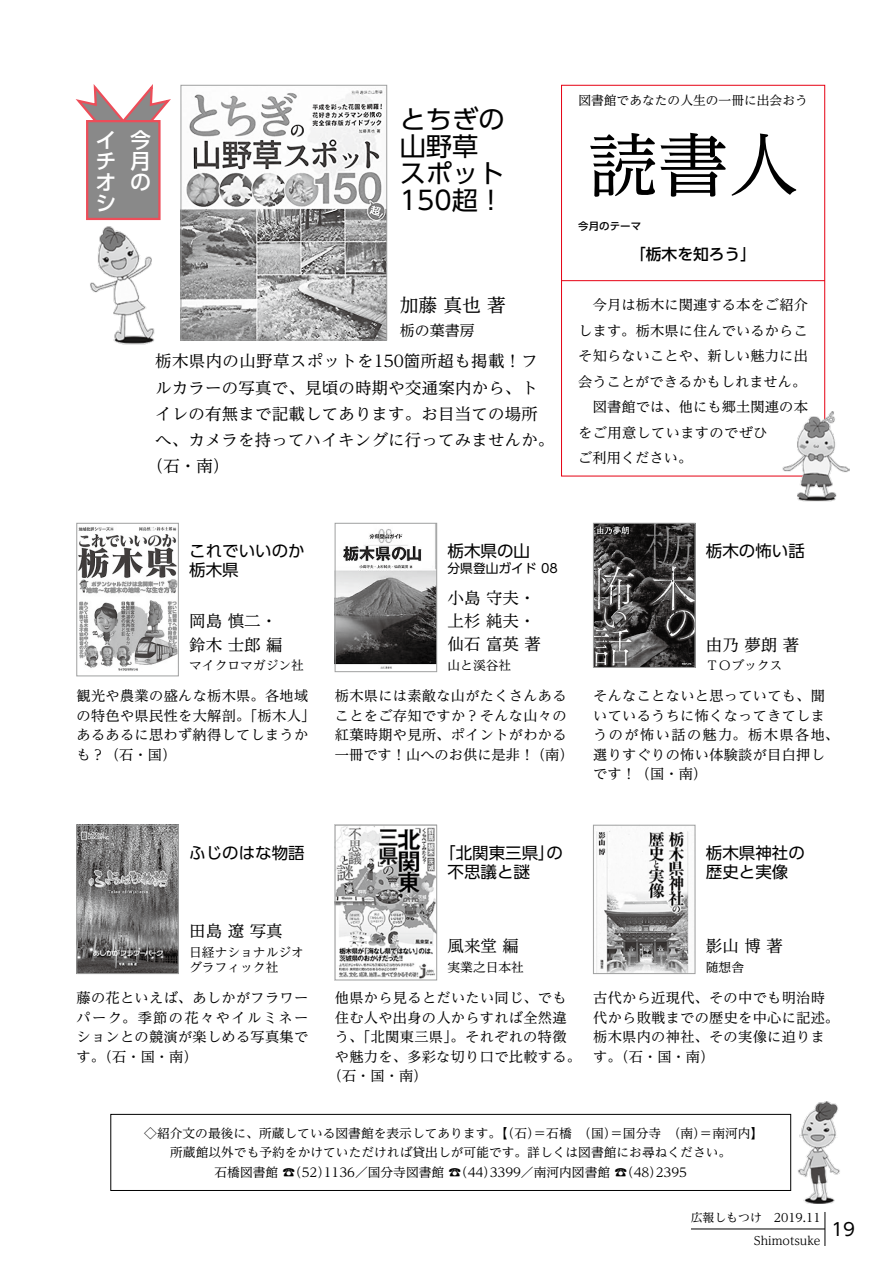
<style>
.page{position:relative;width:893px;height:1263px;background:#fff}
.page>*{position:absolute;margin:0;border:0;box-sizing:border-box;transform-origin:0 0}
.t1{font:69.15px "UD Reimin Pr 6 N";color:#000}
.t2{font:25.65px/27px "UD Shin Go Pr 6 N";color:#000}
.t3{font:500 21px/21px "UD Shin Go Pr 6 N";color:#fff;text-align:justify}
.t4{font:18.3px "UD Reimin Pr 6 N";color:#000}
.t5{font:17.7px "UD Shin Go Pr 6 N";color:#000}
.t6{font:16.2px/23.1px "UD Reimin Pr 6 N";letter-spacing:.01em;color:#000}
.t7{font:16.2px/19.5px "UD Shin Go Pr 6 N";color:#000}
.t8{font:500 15.45px "UD Shin Go Pr 6 N";color:#000}
.t9{font:14.7px "UD Reimin Pr 6 N";color:#000}
.t10{font:13.95px/19.5px "UD Reimin Pr 6 N";letter-spacing:.02em;color:#000}
.t11{font:12.45px/19.5px "UD Reimin Pr 6 N";color:#000;text-align:center}
.t12{font:12.45px "UD Shin Go Pr 6 N";color:#000}
.t13{font:11.7px/22.2px "UD Reimin Pr 6 N";color:#000;text-align:right}
.t14{font:500 10.35px "UD Shin Go Pr 6 N";color:#000}
</style>
<div class="page">
<div style="left:111px;top:1114px;width:680px;height:77px;border:1px solid #000"></div>
<svg style="left:75px;top:84px;width:96px;height:36px"></svg>
<div style="left:87px;top:121px;width:72px;height:98px;background:#898989"></div>
<div style="left:86px;top:120px;width:75px;height:100px;border:2px solid #ed4d59"></div>
<div style="left:561px;top:85px;width:264px;height:391px;border:1px solid #e60012"></div>
<hr style="left:561px;top:280px;width:264px;height:1px;background:#e60012">
<img style="left:90px;top:226px;width:65px;height:118px">
<img style="left:787px;top:1101px;width:53px;height:102px">
<img style="left:781px;top:411px;width:68px;height:91px">
<img style="left:183px;top:90px;width:202px;height:248px">
<div style="left:181px;top:85px;width:206px;height:255px;border:1px solid #9fa0a0"></div>
<img style="left:79px;top:527px;width:98px;height:144px">
<div style="left:77px;top:523px;width:102px;height:153px;border:1px solid #9fa0a0"></div>
<img style="left:337px;top:529px;width:98px;height:140px">
<div style="left:335px;top:523px;width:102px;height:149px;border:1px solid #9fa0a0"></div>
<img style="left:595px;top:525px;width:98px;height:141px">
<div style="left:593px;top:523px;width:102px;height:145px;border:1px solid #9fa0a0"></div>
<img style="left:79px;top:827px;width:98px;height:145px">
<div style="left:77px;top:825px;width:102px;height:149px;border:1px solid #9fa0a0"></div>
<img style="left:337px;top:827px;width:98px;height:151px">
<div style="left:335px;top:825px;width:102px;height:155px;border:1px solid #9fa0a0"></div>
<img style="left:596px;top:827px;width:93px;height:145px">
<div style="left:593px;top:825px;width:102px;height:149px;border:1px solid #9fa0a0"></div>
<hr style="left:825px;top:1212px;width:1px;height:34px;background:#000">
<hr style="left:691px;top:1229px;width:134px;height:1px;background:#000">
<h3 class="t3" style="left:96px;top:129px;width:21px">イチオシ</h3>
<h3 class="t3" style="left:130px;top:129px;width:22px;text-align:left">今月の</h3>
<h2 class="t2" style="left:400px;top:105px;width:106px">とちぎの山野草スポット<br>150超！</h2>
<h3 class="t4" style="left:400px;top:290px;width:108px">加藤 真也 著</h3>
<p class="t9" style="left:400px;top:318px;width:76px">栃の葉書房</p>
<p class="t6" style="left:155px;top:349px;width:384px">栃木県内の山野草スポットを150箇所超も掲載！フ</p>
<p class="t6" style="left:155px;top:375px;width:384px">ルカラーの写真で、見頃の時期や交通案内から、ト</p>
<p class="t6" style="left:155px;top:402px;width:384px">イレの有無まで記載してあります。お目当ての場所</p>
<p class="t6" style="left:155px;top:428px;width:401px">へ、カメラを持ってハイキングに行ってみませんか。</p>
<p class="t6" style="left:147px;top:454px;width:84px">（石・南）</p>
<p class="t11" style="left:578px;top:90px;width:231px">図書館であなたの人生の一冊に出会おう</p>
<h1 class="t1" style="left:587px;top:109px;width:213px">読書人</h1>
<p class="t14" style="left:578px;top:218px;width:64px">今月のテーマ</p>
<p class="t8" style="left:630px;top:242px;width:127px">「栃木を知ろう」</p>
<p class="t10" style="left:578px;top:292px;width:231px;line-height:25.5px">　今月は栃木に関連する本をご紹介します。栃木県に住んでいるからこそ知らないことや、新しい魅力に出会うことができるかもしれません。　図書館では、他にも郷土関連の本をご用意していますのでぜひ<br>ご利用ください。</p>
<p class="t7" style="left:189px;top:540px;width:117px">これでいいのか栃木県</p>
<p class="t6" style="left:189px;top:609px;width:95px">岡島 慎二・鈴木 士郎 編</p>
<p class="t11" style="left:189px;top:655px;width:116px">マイクロマガジン社</p>
<p class="t10" style="left:77px;top:686px;width:240px">観光や農業の盛んな栃木県。各地域の特色や県民性を大解剖。「栃木人」あるあるに思わず納得してしまうかも？（石・国）</p>
<p class="t7" style="left:448px;top:540px;width:84px">栃木県の山</p>
<p class="t12" style="left:448px;top:558px;width:112px">分県登山ガイド 08</p>
<p class="t6" style="left:448px;top:586px;width:95px">小島 守夫・上杉 純夫・仙石 富英 著</p>
<p class="t11" style="left:448px;top:655px;width:65px">山と溪谷社</p>
<p class="t10" style="left:335px;top:686px;width:240px">栃木県には素敵な山がたくさんあることをご存知ですか？そんな山々の紅葉時期や見所、ポイントがわかる一冊です！山へのお供に是非！（南）</p>
<p class="t7" style="left:189px;top:842px;width:117px">ふじのはな物語</p>
<p class="t7" style="left:448px;top:842px;width:117px;text-indent:-8px">「北関東三県」の不思議と謎</p>
<p class="t7" style="left:706px;top:540px;width:100px">栃木の怖い話</p>
<p class="t6" style="left:706px;top:632px;width:95px">由乃 夢朗 著</p>
<p class="t11" style="left:706px;top:655px;width:78px">ＴＯブックス</p>
<p class="t10" style="left:593px;top:686px;width:247px">そんなことないと思っていても、聞いているうちに怖くなってきてしまうのが怖い話の魅力。栃木県各地、選りすぐりの怖い体験談が目白押しです！（国・南）</p>
<p class="t7" style="left:706px;top:842px;width:100px">栃木県神社の歴史と実像</p>
<p class="t6" style="left:189px;top:919px;width:95px">田島 遼 写真</p>
<p class="t11" style="left:189px;top:945px;width:116px;line-height:15px;text-align:left">日経ナショナルジオグラフィック社</p>
<p class="t10" style="left:77px;top:988px;width:233px;text-align:justify">藤の花といえば、あしかがフラワーパーク。季節の花々やイルミネーションとの競演が楽しめる写真集です。（石・国・南）</p>
<p class="t6" style="left:448px;top:934px;width:73px">風来堂 編</p>
<p class="t11" style="left:448px;top:957px;width:78px">実業之日本社</p>
<p class="t10" style="left:335px;top:988px;width:233px">他県から見るとだいたい同じ、でも</p>
<p class="t10" style="left:335px;top:1007px;width:233px">住む人や出身の人からすれば全然違</p>
<p class="t10" style="left:335px;top:1027px;width:233px">う、「北関東三県」。それぞれの特徴</p>
<p class="t10" style="left:335px;top:1046px;width:248px">や魅力を、多彩な切り口で比較する。</p>
<p class="t10" style="left:328px;top:1066px;width:101px">（石・国・南）</p>
<p class="t6" style="left:706px;top:934px;width:78px">影山 博 著</p>
<p class="t11" style="left:706px;top:957px;width:40px">随想舎</p>
<p class="t10" style="left:593px;top:988px;width:247px">古代から近現代、その中でも明治時代から敗戦までの歴史を中心に記述。栃木県内の神社、その実像に迫ります。（石・国・南）</p>
<p class="t11" style="left:144px;top:1123px;width:621px">◇紹介文の最後に、所蔵している図書館を表示してあります。【（石）＝石橋　（国）＝国分寺　（南）＝南河内】所蔵館以外でも予約をかけていただければ貸出しが可能です。詳しくは図書館にお尋ねください。<br>石橋図書館 ☎（52）1136／国分寺図書館 ☎（44）3399／南河内図書館 ☎（48）2395</p>
<p class="t13" style="left:691px;top:1206px;width:132px">広報しもつけ　2019.11<br>Shimotsuke</p>
<p class="t5" style="left:831px;top:1214px;width:25px">19</p>
</div>
